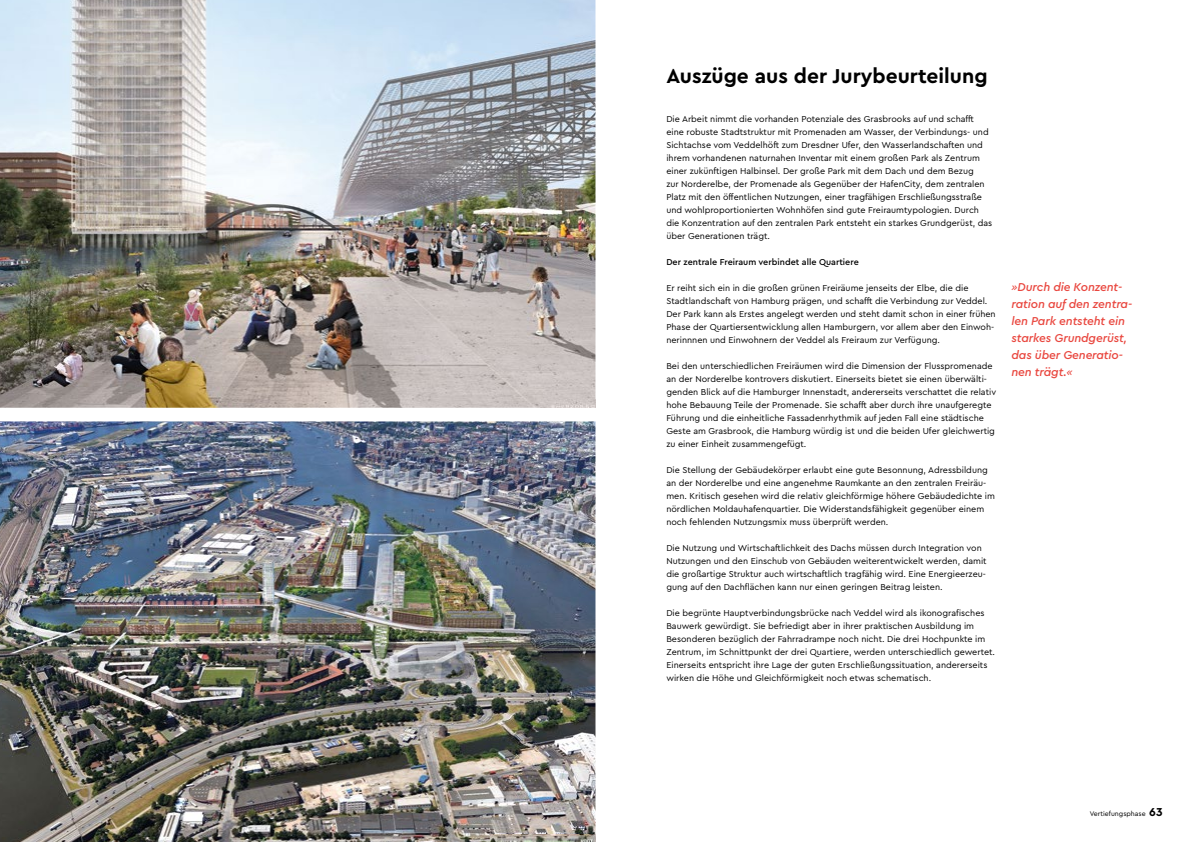
<style>
.page{position:relative;width:1191px;height:842px;background:#fff}
.page>*{position:absolute;margin:0;border:0;box-sizing:border-box;transform-origin:0 0}
.t1{font:700 21px "Cera Pro";color:#000}
.t2{font:italic 500 12px/17px "Cera Pro";letter-spacing:-.01em;color:#e9473f}
.t3{font:9px/13px "Cera Pro";color:#000}
.t4{font:500 9px "Cera Pro";color:#000}
.t5{font:7px "Cera Pro";color:#000}
.s1{font-weight:400}
.s2{font-weight:700;font-size:12px}
</style>
<div class="page">
<img style="left:0;top:0;width:595px;height:408px">
<img style="left:540px;top:400px;width:55px;height:8px">
<img style="left:0;top:421px;width:595px;height:421px">
<img style="left:490px;top:835px;width:105px;height:7px">
<h1 class="t1" style="left:666px;top:62px;width:323px">Auszüge aus der Jurybeurteilung</h1>
<p class="t3" style="left:666px;top:112px;width:327px">Die Arbeit nimmt die vorhanden Potenziale des Grasbrooks auf und schafft eine robuste Stadtstruktur mit Promenaden am Wasser, der Verbindungs- und Sichtachse vom Veddelhöft zum Dresdner Ufer, den Wasserlandschaften und ihrem vorhandenen naturnahen Inventar mit einem großen Park als Zentrum einer zukünftigen Halbinsel. Der große Park mit dem Dach und dem Bezug<br>zur Norderelbe, der Promenade als Gegenüber der HafenCity, dem zentralen Platz mit den öffentlichen Nutzungen, einer tragfähigen Erschließungsstraße und wohlproportionierten Wohnhöfen sind gute Freiraumtypologien. Durch die Konzentration auf den zentralen Park entsteht ein starkes Grundgerüst, das über Generationen trägt.</p>
<p class="t4" style="left:666px;top:256px;width:194px">Der zentrale Freiraum verbindet alle Quartiere</p>
<p class="t3" style="left:666px;top:281px;width:331px">Er reiht sich ein in die großen grünen Freiräume jenseits der Elbe, die die Stadtlandschaft von Hamburg prägen, und schafft die Verbindung zur Veddel.<br>Der Park kann als Erstes angelegt werden und steht damit schon in einer frühen Phase der Quartiersentwicklung allen Hamburgern, vor allem aber den Einwoh&shy;nerinnnen und Einwohnern der Veddel als Freiraum zur Verfügung.</p>
<p class="t3" style="left:666px;top:359px;width:331px">Bei den unterschiedlichen Freiräumen wird die Dimension der Flusspromenade an der Norderelbe kontrovers diskutiert. Einerseits bietet sie einen überwälti&shy;genden Blick auf die Hamburger Innenstadt, andererseits verschattet die relativ hohe Bebauung Teile der Promenade. Sie schafft aber durch ihre unaufgeregte Führung und die einheitliche Fassadenrhythmik auf jeden Fall eine städtische Geste am Grasbrook, die Hamburg würdig ist und die beiden Ufer gleichwertig zu einer Einheit zusammengefügt.</p>
<p class="t3" style="left:666px;top:463px;width:330px">Die Stellung der Gebäudekörper erlaubt eine gute Besonnung, Adressbildung an der Norderelbe und eine angenehme Raumkante an den zentralen Freiräu&shy;men. Kritisch gesehen wird die relativ gleichförmige höhere Gebäudedichte im nördlichen Moldauhafenquartier. Die Widerstandsfähigkeit gegenüber einem noch fehlenden Nutzungsmix muss überprüft werden.</p>
<p class="t3" style="left:666px;top:541px;width:322px">Die Nutzung und Wirtschaftlichkeit des Dachs müssen durch Integration von Nutzungen und den Einschub von Gebäuden weiterentwickelt werden, damit die großartige Struktur auch wirtschaftlich tragfähig wird. Eine Energieerzeu&shy;gung auf den Dachflächen kann nur einen geringen Beitrag leisten.</p>
<p class="t3" style="left:666px;top:606px;width:330px">Die begrünte Hauptverbindungsbrücke nach Veddel wird als ikonografisches Bauwerk gewürdigt. Sie befriedigt aber in ihrer praktischen Ausbildung im Besonderen bezüglich der Fahrradrampe noch nicht. Die drei Hochpunkte im Zentrum, im Schnittpunkt der drei Quartiere, werden unterschiedlich gewertet.<br>Einerseits entspricht ihre Lage der guten Erschließungssituation, andererseits wirken die Höhe und Gleichförmigkeit noch etwas schematisch.</p>
<h2 class="t2" style="left:1011px;top:278px;width:122px"><span class="s1">»</span>Durch die Konzent&shy;ration auf den zentra&shy;len Park entsteht ein starkes Grundgerüst, das über Generatio&shy;nen trägt.<span class="s1">«</span></h2>
<p class="t5" style="left:1089px;top:809px;width:74px">Vertiefungsphase <span class="s2">63</span></p>
</div>
